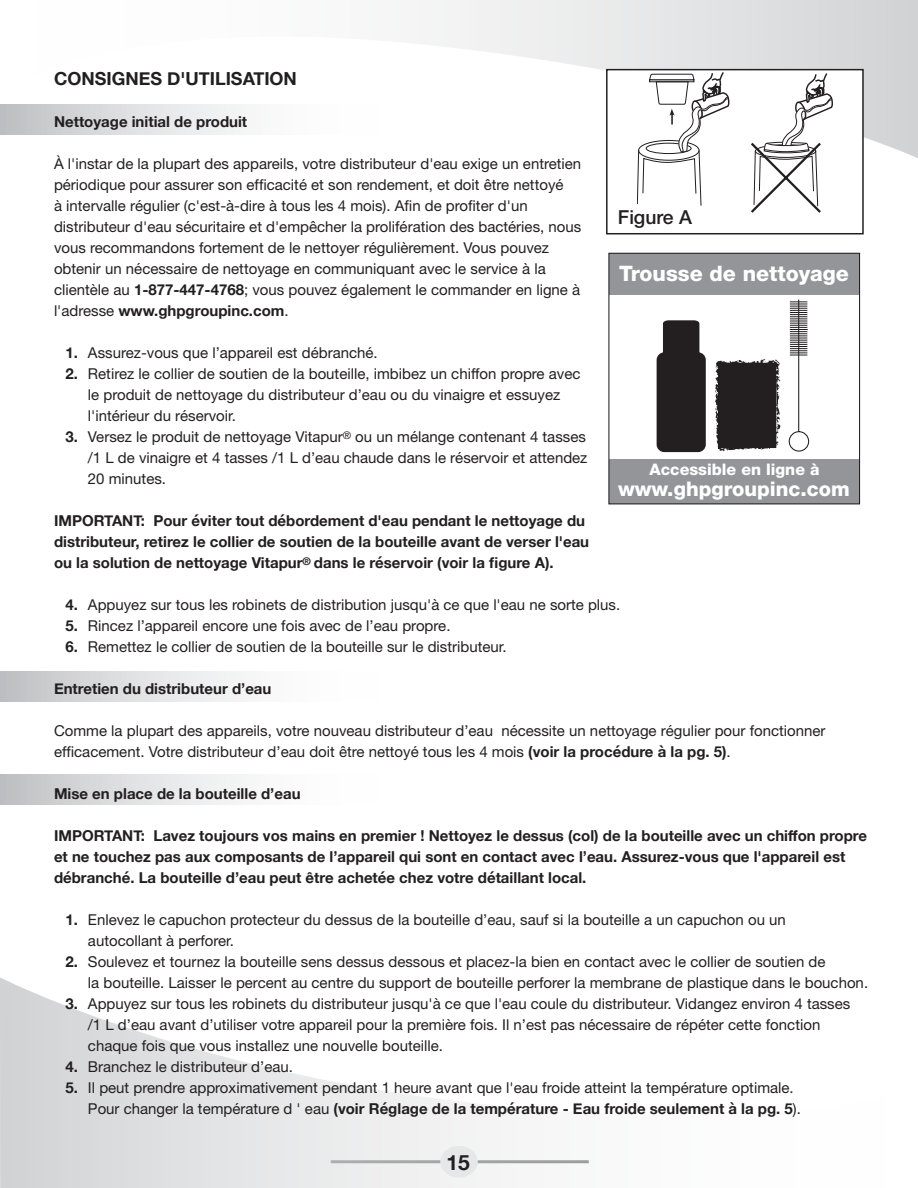
<style>
.page{position:relative;width:918px;height:1188px;background:#fff}
.page>*{position:absolute;margin:0;border:0;box-sizing:border-box;transform-origin:0 0}
.t1{font:800 21.3px "Helvetica Neue LT Std";color:#fff}
.t2{font:700 21px "Helvetica Neue";color:#231f20}
.t3{font:800 20.25px "Helvetica Neue LT Std";color:#fff}
.t4{font:500 19.35px "Helvetica Neue LT Std";color:#231f20}
.Introduction_Header{font:700 18px "Helvetica Neue";color:#231f20}
.t5{font:800 15.9px "Helvetica Neue LT Std";color:#fff}
.t6{font:15px/21px "Helvetica Neue";color:#231f20}
.Sub_Header{font:700 15px/21px "Helvetica Neue";color:#231f20}
.s1{font-weight:700}
</style>
<div class="page">
<svg style="left:0;top:0;width:918px;height:158px"></svg>
<svg style="left:0;top:977px;width:589px;height:211px"></svg>
<div style="left:440px;top:1146px;width:38px;height:32px;background:#e6e7e9;border-radius:50%"></div>
<div style="left:0;top:104px;width:381px;height:30px;background:linear-gradient(to right,#c6c7c9,#fff)"></div>
<div style="left:0;top:671px;width:381px;height:30px;background:linear-gradient(to right,#c6c7c9,#fff)"></div>
<div style="left:0;top:775px;width:381px;height:30px;background:linear-gradient(to right,#c6c7c9,#fff)"></div>
<div style="left:607px;top:70px;width:256px;height:164px;background:#fff"></div>
<svg style="left:637px;top:72px;width:93px;height:134px"></svg>
<svg style="left:751px;top:73px;width:82px;height:140px"></svg>
<div style="left:606px;top:69px;width:258px;height:165px;border:2px solid #231f20"></div>
<div style="left:609px;top:459px;width:250px;height:45px;background:#939598"></div>
<div style="left:609px;top:253px;width:250px;height:42px;background:#939598"></div>
<svg style="left:715px;top:359px;width:66px;height:93px;background:#403c3d"></svg>
<div style="left:657px;top:352px;width:49px;height:100px;background:#231f20;border-radius:8px"></div>
<svg style="left:663px;top:320px;width:36px;height:32px"></svg>
<svg style="left:788px;top:299px;width:22px;height:153px"></svg>
<div style="left:608px;top:253px;width:252px;height:251px;border:1px solid #231f20"></div>
<p class="Introduction_Header" style="left:54px;top:65px;width:244px">CONSIGNES D'UTILISATION</p>
<p class="Sub_Header" style="left:54px;top:112px;width:195px">Nettoyage initial de produit</p>
<p class="t6" style="left:54px;top:153px;width:529px">À l'instar de la plupart des appareils, votre distributeur d'eau exige un entretien périodique pour assurer son efficacité et son rendement, et doit être nettoyé<br>à intervalle régulier (c'est-à-dire à tous les 4 mois). Afin de profiter d'un distributeur d'eau sécuritaire et d'empêcher la prolifération des bactéries, nous vous recommandons fortement de le nettoyer régulièrement. Vous pouvez obtenir un nécessaire de nettoyage en communiquant avec le service à la clientèle au <span class="s1">1-877-447-4768</span>; vous pouvez également le commander en ligne à l'adresse <span class="s1">www.ghpgroupinc.com</span>.</p>
<p class="t6" style="left:65px;top:342px;width:314px"><span class="s1">1.</span> Assurez-vous que l’appareil est débranché.</p>
<p class="t6" style="left:88px;top:363px;width:494px;text-indent:-22px"><span class="s1">2.</span> Retirez le collier de soutien de la bouteille, imbibez un chiffon propre avec le produit de nettoyage du distributeur d’eau ou du vinaigre et essuyez l'intérieur du réservoir.</p>
<p class="t6" style="left:88px;top:426px;width:501px;text-align:justify;text-indent:-22px"><span class="s1">3.</span> Versez le produit de nettoyage Vitapur<sup>®</sup> ou un mélange contenant 4 tasses /1 L de vinaigre et 4 tasses /1 L d’eau chaude dans le réservoir et attendez 20 minutes.</p>
<p class="Sub_Header" style="left:54px;top:511px;width:537px">IMPORTANT: Pour éviter tout débordement d'eau pendant le nettoyage du distributeur, retirez le collier de soutien de la bouteille avant de verser l'eau ou la solution de nettoyage Vitapur<sup>®</sup> dans le réservoir (voir la figure A).</p>
<p class="t6" style="left:65px;top:594px;width:556px"><span class="s1">4.</span> Appuyez sur tous les robinets de distribution jusqu'à ce que l'eau ne sorte plus.</p>
<p class="t6" style="left:65px;top:615px;width:387px"><span class="s1">5.</span> Rincez l’appareil encore une fois avec de l’eau propre.</p>
<p class="t6" style="left:65px;top:636px;width:443px"><span class="s1">6.</span> Remettez le collier de soutien de la bouteille sur le distributeur.</p>
<p class="Sub_Header" style="left:54px;top:679px;width:219px">Entretien du distributeur d’eau</p>
<p class="t6" style="left:54px;top:720px;width:773px">Comme la plupart des appareils, votre nouveau distributeur d’eau nécessite un nettoyage régulier pour fonctionner efficacement. Votre distributeur d’eau doit être nettoyé tous les 4 mois <span class="s1">(voir la procédure à la pg. 5)</span>.</p>
<p class="Sub_Header" style="left:54px;top:784px;width:248px">Mise en place de la bouteille d’eau</p>
<p class="Sub_Header" style="left:54px;top:826px;width:815px">IMPORTANT: Lavez toujours vos mains en premier ! Nettoyez le dessus (col) de la bouteille avec un chiffon propre et ne touchez pas aux composants de l’appareil qui sont en contact avec l’eau. Assurez-vous que l'appareil est débranché. La bouteille d’eau peut être achetée chez votre détaillant local.</p>
<p class="t6" style="left:88px;top:909px;width:699px;text-indent:-22px"><span class="s1">1.</span> Enlevez le capuchon protecteur du dessus de la bouteille d’eau, sauf si la bouteille a un capuchon ou un autocollant à perforer.</p>
<p class="t6" style="left:88px;top:951px;width:782px;text-indent:-22px"><span class="s1">2.</span> Soulevez et tournez la bouteille sens dessus dessous et placez-la bien en contact avec le collier de soutien de<br>la bouteille. Laisser le percent au centre du support de bouteille perforer la membrane de plastique dans le bouchon.</p>
<p class="t6" style="left:88px;top:993px;width:764px;text-indent:-22px"><span class="s1">3.</span> Appuyez sur tous les robinets du distributeur jusqu'à ce que l'eau coule du distributeur. Vidangez environ 4 tasses /1 L d’eau avant d’utiliser votre appareil pour la première fois. Il n’est pas nécessaire de répéter cette fonction chaque fois que vous installez une nouvelle bouteille.</p>
<p class="t6" style="left:65px;top:1056px;width:229px"><span class="s1">4.</span> Branchez le distributeur d’eau.</p>
<p class="t6" style="left:88px;top:1077px;width:715px;text-indent:-22px"><span class="s1">5.</span> Il peut prendre approximativement pendant 1 heure avant que l'eau froide atteint la température optimale.<br>Pour changer la température d ' eau <span class="s1">(voir Réglage de la température - Eau froide seulement à la pg. 5</span>).</p>
<p class="t4" style="left:618px;top:206px;width:76px">Figure A</p>
<p class="t1" style="left:619px;top:260px;width:231px">Trousse de nettoyage</p>
<p class="t5" style="left:650px;top:460px;width:171px">Accessible en ligne à</p>
<p class="t3" style="left:618px;top:476px;width:233px">www.ghpgroupinc.com</p>
<h2 class="t2" style="left:447px;top:1146px;width:25px">15</h2>
</div>
